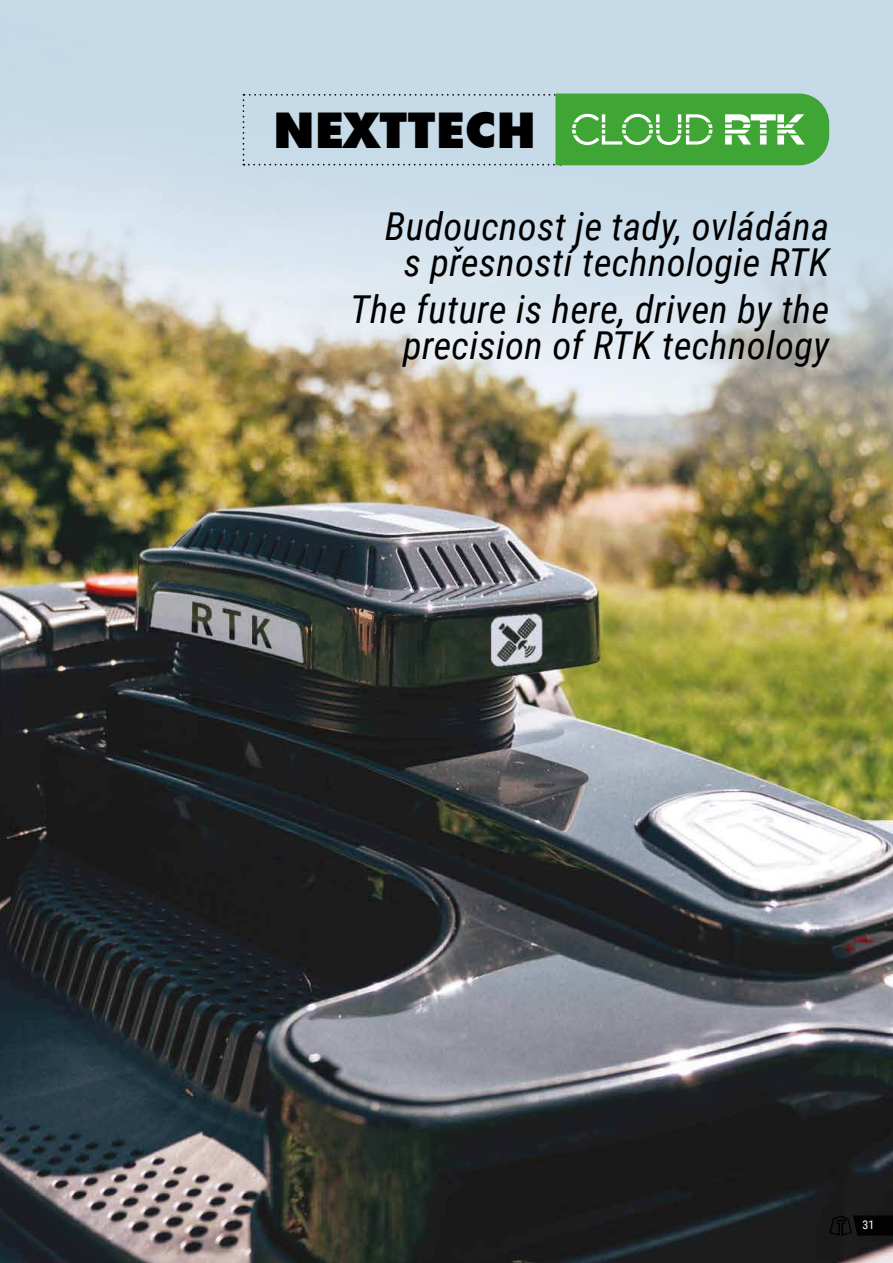
<style>
.page{position:relative;width:893px;height:1263px;background:#fff}
.page>*{position:absolute;margin:0;border:0;box-sizing:border-box;transform-origin:0 0}
.t1{font:900 49.35px "Futura BT";color:#000}
.t2{font:italic 38.4px/35.8px "Roboto Condensed";letter-spacing:.01em;color:#000;text-align:center}
.t3{font:12px "Roboto Condensed";color:#fff}
</style>
<div class="page">
<img style="left:0;top:527px;width:893px;height:736px">
<img style="left:0;top:0;width:893px;height:527px">
<svg style="left:243px;top:94px;width:586px;height:72px;background:#91c49f"></svg>
<svg style="left:829px;top:1215px;width:64px;height:20px"></svg>
<p class="t1" style="left:273px;top:112px;width:264px">NEXTTECH</p>
<p class="t2" style="left:385px;top:207px;width:446px">Budoucnost je tady, ovládána s přesností technologie RTK</p>
<p class="t2" style="left:350px;top:294px;width:480px;text-align:right">The future is here, driven by the precision of RTK technology</p>
<p class="t3" style="left:863px;top:1220px;width:13px">31</p>
</div>
